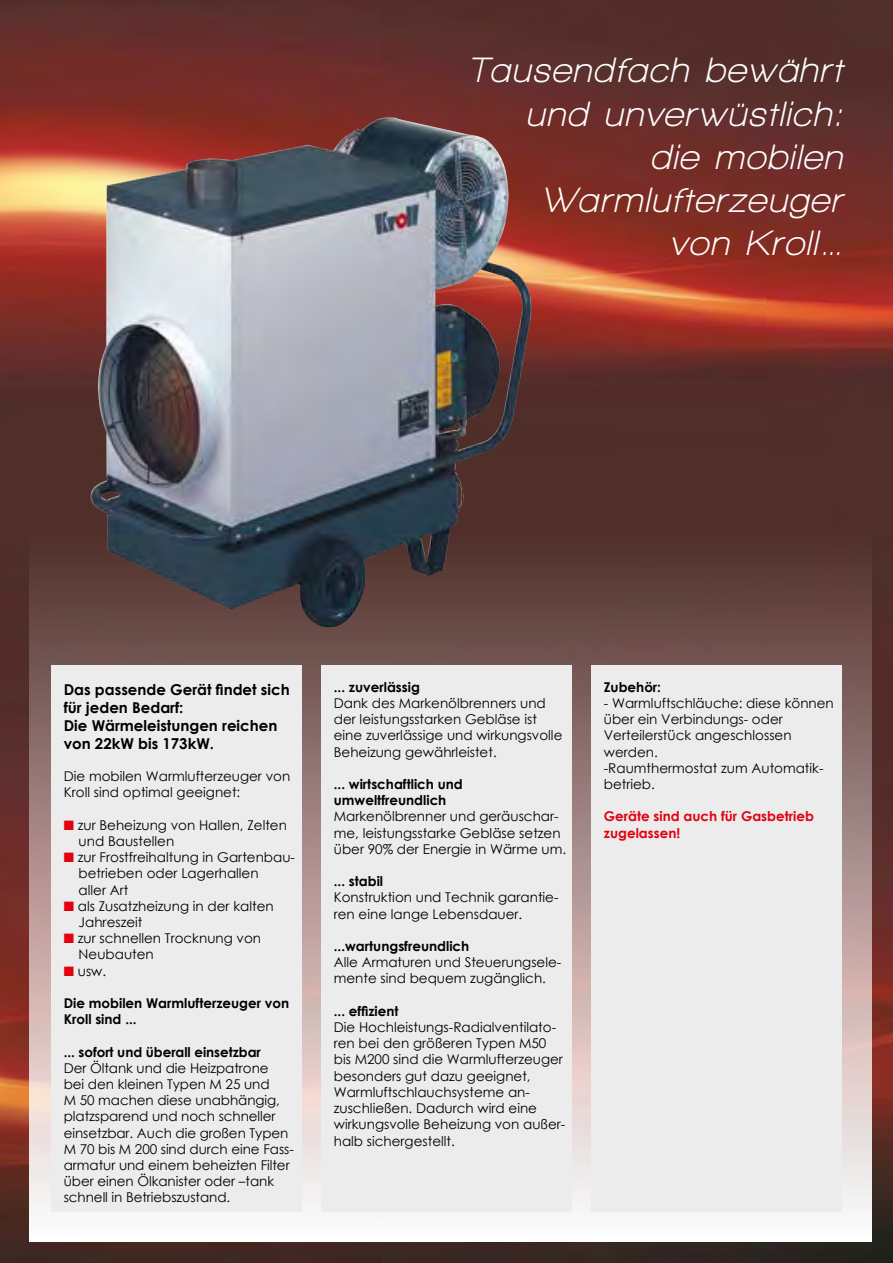
<style>
.page{position:relative;width:893px;height:1263px;background:#fff}
.page>*{position:absolute;margin:0;border:0;box-sizing:border-box;transform-origin:0 0}
.t1{font:italic 700 36px/43.2px "Walkway";letter-spacing:.05em;color:#fff;text-align:right}
.t2{font:700 15px/18px "Century Gothic";color:#000}
.t3{font:13.5px/16.2px "Century Gothic";color:#000}
.t4{font:700 13.5px/16.2px "Century Gothic";color:#000}
.t5{font:700 13.5px/16.2px "Century Gothic";color:#e3000f}
.s1{color:#e3000f}
</style>
<div class="page">
<img style="left:0;top:0;width:893px;height:1263px">
<div style="left:30px;top:531px;width:842px;height:711px;background:linear-gradient(to bottom,#542e2b,#fffffd)"></div>
<div style="left:51px;top:665px;width:251px;height:547px;background:#ececec"></div>
<div style="left:321px;top:665px;width:251px;height:547px;background:#ececec"></div>
<div style="left:591px;top:665px;width:251px;height:547px;background:#ececec"></div>
<img style="left:90px;top:117px;width:442px;height:510px">
<h1 class="t1" style="left:468px;top:48px;width:375px">Tausendfach bewährt und unverwüstlich:<br>die mobilen<br>Warmlufterzeuger<br>von Kroll…</h1>
<p class="t2" style="left:64px;top:680px;width:227px">Das passende Gerät findet sich für jeden Bedarf:<br>Die Wärmeleistungen reichen von 22kW bis 173kW.</p>
<p class="t3" style="left:64px;top:768px;width:228px">Die mobilen Warmlufterzeuger von<br>Kroll sind optimal geeignet:</p>
<p class="t3" style="left:79px;top:817px;width:210px;text-indent:-15px"><span class="s1">■</span> zur Beheizung von Hallen, Zelten und Baustellen</p>
<p class="t3" style="left:79px;top:849px;width:218px;text-indent:-15px"><span class="s1">■</span> zur Frostfreihaltung in Gartenbau&shy;betrieben oder Lagerhallen<br>aller Art</p>
<p class="t3" style="left:79px;top:898px;width:197px;text-indent:-15px"><span class="s1">■</span> als Zusatzheizung in der kalten<br>Jahreszeit</p>
<p class="t3" style="left:79px;top:930px;width:184px;text-indent:-15px"><span class="s1">■</span> zur schnellen Trocknung von<br>Neubauten</p>
<p class="t3" style="left:64px;top:962px;width:44px"><span class="s1">■</span> usw.</p>
<p class="t4" style="left:64px;top:994px;width:227px">Die mobilen Warmlufterzeuger von<br>Kroll sind ...</p>
<p class="t4" style="left:64px;top:1043px;width:199px">... sofort und überall einsetzbar</p>
<p class="t3" style="left:64px;top:1060px;width:232px">Der Öltank und die Heizpatrone<br>bei den kleinen Typen M 25 und<br>M 50 machen diese unabhängig, platzsparend und noch schneller einsetzbar. Auch die großen Typen<br>M 70 bis M 200 sind durch eine Fass&shy;armatur und einem beheizten Filter über einen Ölkanister oder –tank schnell in Betriebszustand.</p>
<p class="t4" style="left:334px;top:678px;width:88px">... zuverlässig</p>
<p class="t3" style="left:334px;top:695px;width:230px">Dank des Markenölbrenners und der leistungsstarken Gebläse ist eine zuverlässige und wirkungsvolle<br>Beheizung gewährleistet.</p>
<p class="t4" style="left:334px;top:775px;width:131px">... wirtschaftlich und umweltfreundlich</p>
<p class="t3" style="left:334px;top:808px;width:234px">Markenölbrenner und geräuschar&shy;me, leistungsstarke Gebläse setzen über 90% der Energie in Wärme um.</p>
<p class="t4" style="left:334px;top:873px;width:51px">... stabil</p>
<p class="t3" style="left:334px;top:889px;width:226px">Konstruktion und Technik garantie&shy;ren eine lange Lebensdauer.</p>
<p class="t4" style="left:334px;top:937px;width:137px">...wartungsfreundlich</p>
<p class="t3" style="left:334px;top:954px;width:229px">Alle Armaturen und Steuerungsele&shy;mente sind bequem zugänglich.</p>
<p class="t4" style="left:334px;top:1002px;width:66px">... effizient</p>
<p class="t3" style="left:334px;top:1019px;width:233px">Die Hochleistungs-Radialventilato&shy;ren bei den größeren Typen M50 bis M200 sind die Warmlufterzeuger besonders gut dazu geeignet,<br>Warmluftschlauchsysteme an&shy;zuschließen. Dadurch wird eine wirkungsvolle Beheizung von außer&shy;halb sichergestellt.</p>
<p class="t4" style="left:604px;top:678px;width:59px">Zubehör:</p>
<p class="t3" style="left:604px;top:695px;width:231px">- Warmluftschläuche: diese können über ein Verbindungs- oder<br>Verteilerstück angeschlossen werden.<br>-Raumthermostat zum Automatik&shy;betrieb.</p>
<p class="t5" style="left:604px;top:808px;width:212px">Geräte sind auch für Gasbetrieb zugelassen!</p>
</div>
